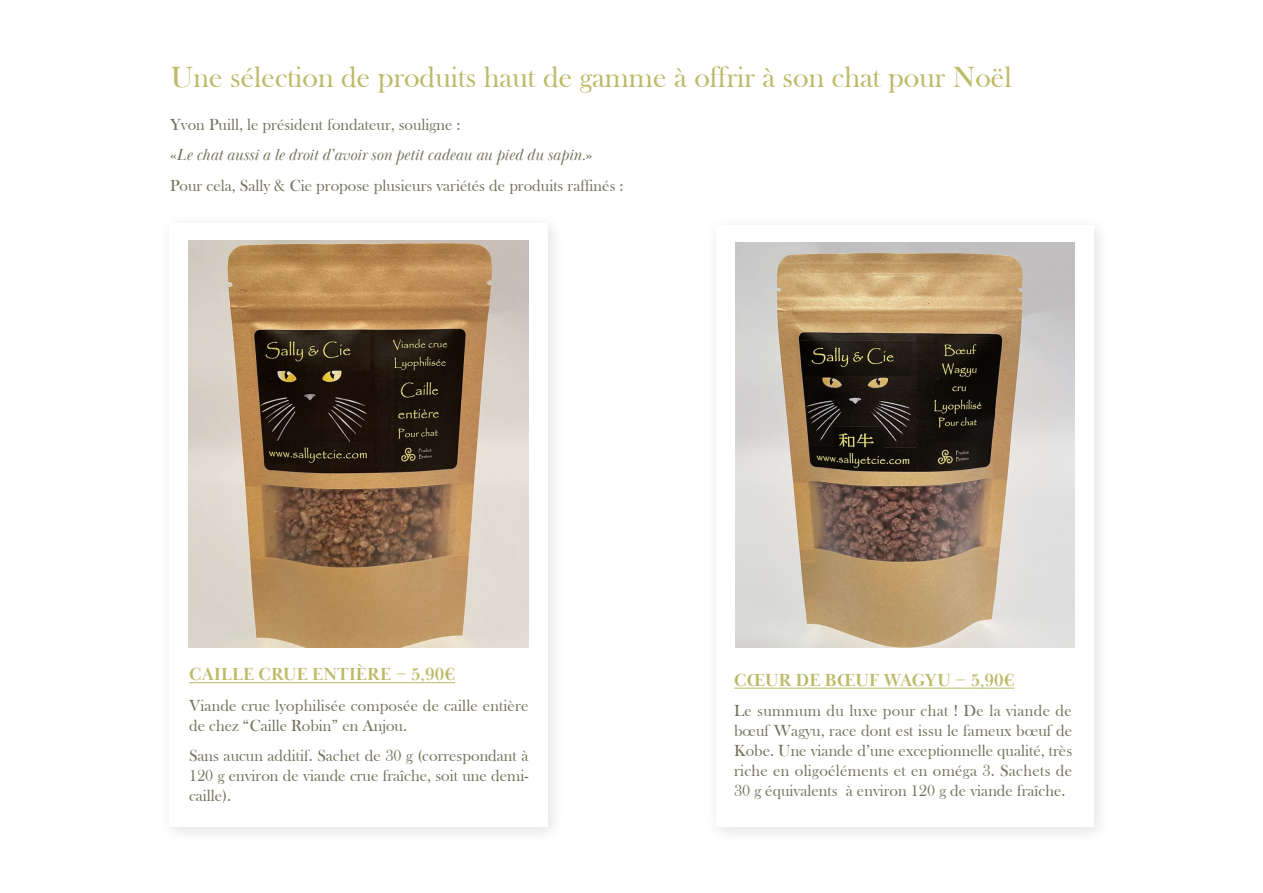
<style>
.page{position:relative;width:1263px;height:893px;background:#fff}
.page>*{position:absolute;margin:0;border:0;box-sizing:border-box;transform-origin:0 0}
.Pages_-_Titre_1{font:30px "Bask Old Face";color:#bcb967}
.Pages_-_Titre_2{font:700 18px "Baskerville Display PT";letter-spacing:.01em;color:#bcb967}
.Pages_-_Paragraphe{font:16.5px/19.8px "Bask Old Face";color:#75735d;text-align:justify}
.Pages_-_Paragraphe-2{font:italic 16.5px "Baskerville Display PT";color:#75735d}
.s1{font-family:"Bask Old Face";font-style:normal}
</style>
<div class="page">
<img style="left:736px;top:242px;width:338px;height:405px">
<hr style="left:734px;top:688px;width:280px;height:1px;background:#bcb967">
<div style="left:158px;top:212px;width:407px;height:632px;background:#000;opacity:.12"></div>
<div style="left:169px;top:223px;width:379px;height:604px;background:#fff"></div>
<img style="left:189px;top:240px;width:339px;height:407px">
<hr style="left:189px;top:682px;width:266px;height:1px;background:#bcb967">
<p class="Pages_-_Titre_1" style="left:171px;top:60px;width:842px">Une sélection de produits haut de gamme à offrir à son chat pour Noël</p>
<p class="Pages_-_Paragraphe" style="left:170px;top:115px;width:292px">Yvon Puill, le président fondateur, souligne :</p>
<p class="Pages_-_Paragraphe-2" style="left:170px;top:145px;width:424px"><span class="s1">«</span>Le chat aussi a le droit d’avoir son petit cadeau au pied du sapin.<span class="s1">»</span></p>
<p class="Pages_-_Paragraphe" style="left:170px;top:176px;width:455px">Pour cela, Sally &amp; Cie propose plusieurs variétés de produits raffinés :</p>
<p class="Pages_-_Titre_2" style="left:189px;top:664px;width:267px">CAILLE CRUE ENTIÈRE – 5,90€</p>
<p class="Pages_-_Paragraphe" style="left:189px;top:696px;width:341px">Viande crue lyophilisée composée de caille entière de chez “Caille Robin” en Anjou.</p>
<p class="Pages_-_Paragraphe" style="left:189px;top:746px;width:341px">Sans aucun additif. Sachet de 30 g (correspondant à 120 g environ de viande crue fraîche, soit une demi&shy;caille).</p>
<p class="Pages_-_Titre_2" style="left:734px;top:669px;width:282px">CŒUR DE BŒUF WAGYU – 5,90€</p>
<p class="Pages_-_Paragraphe" style="left:734px;top:701px;width:340px">Le summum du luxe pour chat ! De la viande de bœuf Wagyu, race dont est issu le fameux bœuf de Kobe. Une viande d’une exceptionnelle qualité, très riche en oligoéléments et en oméga 3. Sachets de 30 g équivalents à environ 120 g de viande fraîche.</p>
</div>
